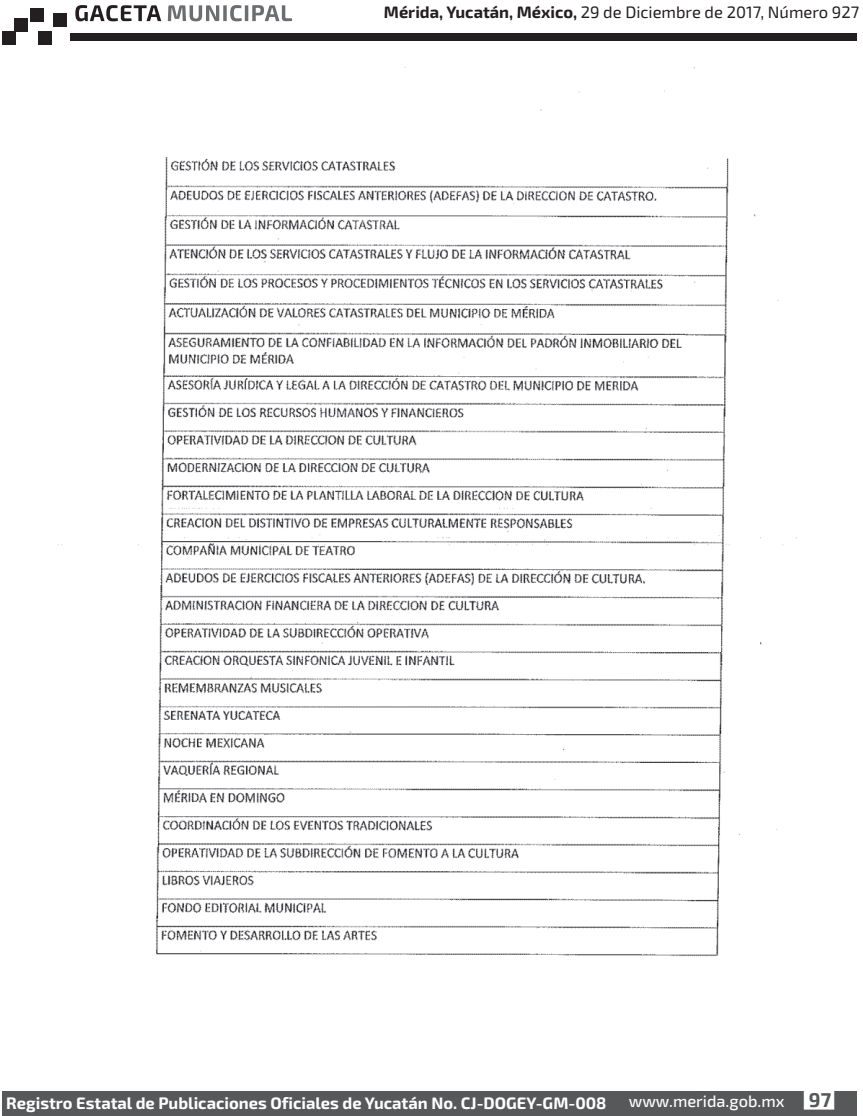
<style>
.page{position:relative;width:863px;height:1116px;background:#fff}
.page>*{position:absolute;margin:0;border:0;box-sizing:border-box;transform-origin:0 0}
.t1{font:700 16.6px "Exo 2.0";color:#fff}
.t2{font:16.6px "Exo 2.0";color:#231f20}
.t3{font:16.4px "Exo 2.0";color:#fff}
.s1{font-weight:700}
.s2{font-weight:700;font-size:20px;color:#57585a}
</style>
<div class="page">
<div style="left:2px;top:1091px;width:855px;height:24px;background:#57585a"></div>
<svg style="left:75px;top:5px;width:86px;height:16px"></svg>
<svg style="left:168px;top:5px;width:124px;height:16px"></svg>
<div style="left:804px;top:1078px;width:30px;height:31px;background:#fff"></div>
<div style="left:70px;top:34px;width:787px;height:7px;background:#231f20"></div>
<div style="left:31px;top:9px;width:13px;height:13px;background:#231f20"></div>
<div style="left:53px;top:14px;width:14px;height:13px;background:#231f20"></div>
<div style="left:38px;top:32px;width:13px;height:13px;background:#231f20"></div>
<div style="left:14px;top:18px;width:13px;height:13px;background:#231f20"></div>
<div style="left:2px;top:31px;width:14px;height:13px;background:#231f20"></div>
<img style="left:58px;top:67px;width:739px;height:890px">
<p class="t2" style="left:384px;top:6px;width:477px"><span class="s1">Mérida, Yucatán, México,</span> 29 de Diciembre de 2017, Número 927</p>
<p class="t1" style="left:6px;top:1097px;width:602px">Registro Estatal de Publicaciones Oficiales de Yucatán No. CJ-DOGEY-GM-008</p>
<p class="t3" style="left:629px;top:1095px;width:204px">www.merida.gob.mx <span class="s2">97</span></p>
</div>
